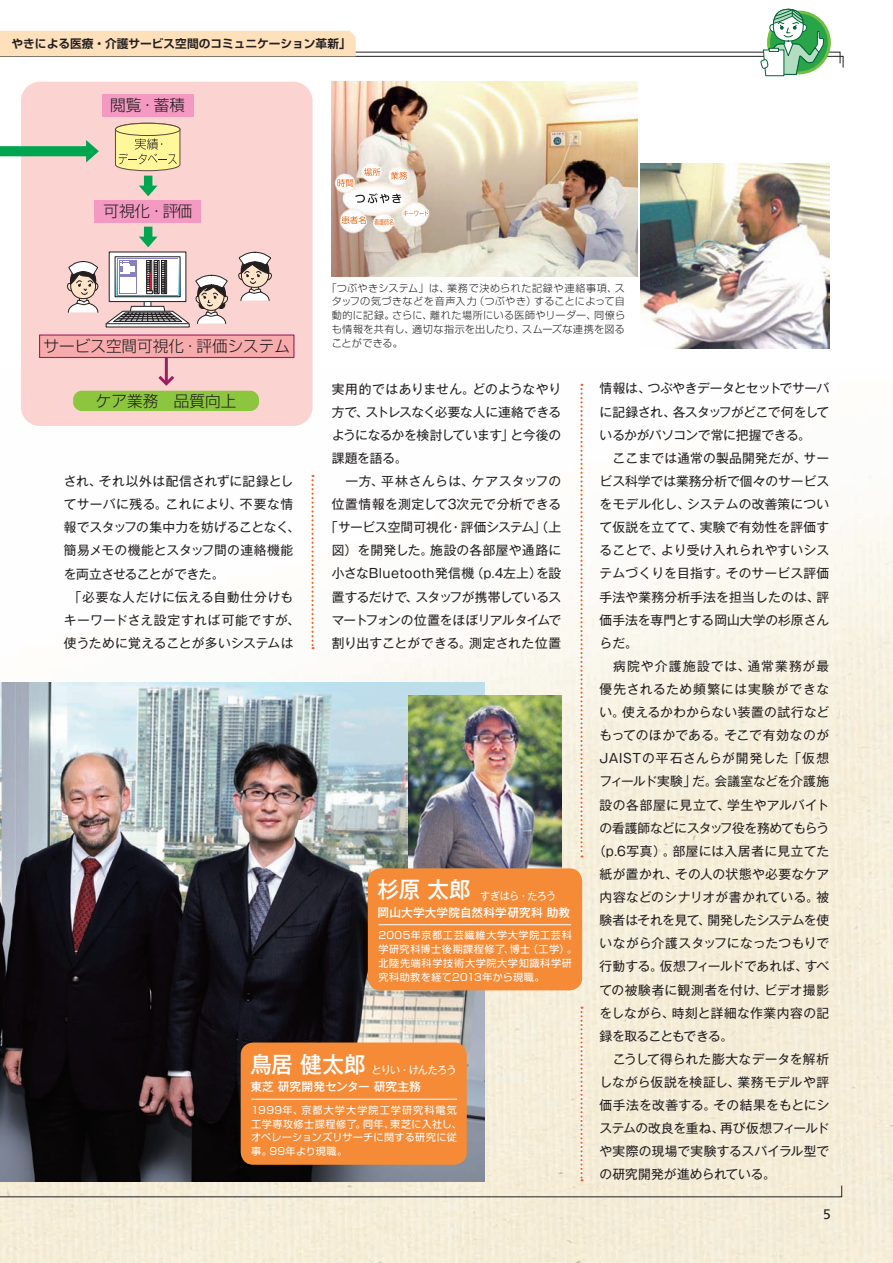
<style>
.page{position:relative;width:893px;height:1263px;background:#fff}
.page>*{position:absolute;margin:0;border:0;box-sizing:border-box;transform-origin:0 0}
.t1{font:300 15.6px "Shin Go Pr 6 N";color:#231f20}
.t2{font:13.8px "Frutiger";color:#231f20}
.t3{font:12.75px/23.1px "Gothic MB101 Pr 6 N";letter-spacing:.015em;color:#231f20}
.t4{font:12.75px "Gothic MB101 Pr 6 N";letter-spacing:-.035em;color:#231f20}
.t5{font:12.75px "Gothic MB101 Pr 6 N";letter-spacing:-.02em;color:#231f20}
.t6{font:12.75px "Gothic MB101 Pr 6 N";letter-spacing:-.045em;color:#231f20}
.t7{font:12.75px "Gothic MB101 Pr 6 N";letter-spacing:.035em;color:#231f20}
.t8{font:12.75px "Gothic MB101 Pr 6 N";letter-spacing:-.03em;color:#231f20}
.t9{font:12.75px "Gothic MB101 Pr 6 N";letter-spacing:-.06em;color:#231f20}
.t10{font:12.75px "Gothic MB101 Pr 6 N";letter-spacing:-.04em;color:#231f20}
.t11{font:12.75px "Gothic MB101 Pr 6 N";letter-spacing:.05em;color:#231f20}
.t12{font:12.75px "Gothic MB101 Pr 6 N";letter-spacing:-.025em;color:#231f20}
.t13{font:12.75px "Gothic MB101 Pr 6 N";letter-spacing:-.015em;color:#231f20}
.t14{font:12.75px "Gothic MB101 Pr 6 N";letter-spacing:.085em;color:#231f20}
.t15{font:12.75px "Gothic MB101 Pr 6 N";letter-spacing:.065em;color:#231f20}
.t16{font:12.75px "Gothic MB101 Pr 6 N";letter-spacing:-.055em;color:#231f20}
.t17{font:500 11.7px "Gothic MB101 Pr 6 N";letter-spacing:.01em;color:#fff}
.t18{font:700 11.7px "Shin Go Pro De";color:#231f20}
.t19{font:10.5px "Gothic MB101 Pr 6 N";letter-spacing:-.065em;color:#fff;scale:.96 1}
.t20{font:10.05px/13.8px "Shin Go Pr 6 N";letter-spacing:.055em;color:#fff}
.t21{font:300 10.05px/13.8px "Shin Go Pr 6 N";letter-spacing:.03em;color:#231f20;text-align:justify}
.s1{font-weight:500;font-size:22.5px}
</style>
<div class="page">
<img style="left:0;top:383px;width:893px;height:880px">
<svg style="left:311px;top:475px;width:3px;height:174px"></svg>
<svg style="left:0;top:9px;width:843px;height:67px"></svg>
<svg style="left:580px;top:384px;width:3px;height:473px"></svg>
<img style="left:0;top:682px;width:485px;height:325px">
<img style="left:641px;top:163px;width:188px;height:186px">
<img style="left:332px;top:82px;width:306px;height:194px">
<svg style="left:336px;top:162px;width:95px;height:114px"></svg>
<div style="left:21px;top:82px;width:292px;height:344px;background:#fbd3d1;border-radius:19px"></div>
<svg style="left:0;top:140px;width:99px;height:22px"></svg>
<svg style="left:139px;top:227px;width:19px;height:20px"></svg>
<svg style="left:238px;top:252px;width:34px;height:49px"></svg>
<hr style="left:165px;top:358px;width:3px;height:26px;background:#9e1f62">
<svg style="left:158px;top:373px;width:16px;height:13px"></svg>
<div style="left:40px;top:335px;width:254px;height:22px;background:#f8abad"></div>
<div style="left:39px;top:334px;width:255px;height:24px;border:1px solid #9e1f62"></div>
<div style="left:73px;top:391px;width:186px;height:20px;background:#8bc63e;border-radius:9px"></div>
<div style="left:95px;top:200px;width:106px;height:23px;background:#f499c2"></div>
<div style="left:102px;top:94px;width:91px;height:22px;background:#f499c2"></div>
<svg style="left:109px;top:252px;width:77px;height:50px"></svg>
<div style="left:115px;top:256px;width:65px;height:41px;border:1px solid #231f20"></div>
<svg style="left:67px;top:260px;width:162px;height:64px"></svg>
<svg style="left:115px;top:122px;width:66px;height:74px"></svg>
<img style="left:408px;top:695px;width:153px;height:173px">
<div style="left:368px;top:868px;width:214px;height:122px;background:#f58b37;border-radius:13px"></div>
<hr style="left:378px;top:924px;width:193px;height:1px;background:#fff">
<svg style="left:0;top:1007px;width:842px;height:190px;background:#ae9680"></svg>
<p class="t18" style="left:12px;top:33px;width:341px">やきによる医療・介護サービス空間のコミュニケーション革新」</p>
<p class="t1" style="left:110px;top:92px;width:76px">閲覧・蓄積</p>
<p class="t1" style="left:103px;top:199px;width:90px">可視化・評価</p>
<p class="t1" style="left:44px;top:333px;width:248px">サービス空間可視化・評価システム</p>
<p class="t21" style="left:332px;top:280px;width:295px;text-indent:-5px">「つぶやきシステム」は、業務で決められた記録や連絡事項、スタッフの気づきなどを音声入力（つぶやき）することによって自動的に記録。さらに、離れた場所にいる医師やリーダー、同僚らも情報を共有し、適切な指示を出したり、スムーズな連携を図ることができる。</p>
<p class="t1" style="left:96px;top:388px;width:142px">ケア業務　品質向上</p>
<p class="t3" style="left:64px;top:469px;width:237px">され、それ以外は配信されずに記録としてサーバに残る。これにより、不要な情報でスタッフの集中力を妨げることなく、簡易メモの機能とスタッフ間の連絡機能を両立させることができた。<br>　「必要な人だけに伝える自動仕分けもキーワードさえ設定すれば可能ですが、使うために覚えることが多いシステムは</p>
<p class="t3" style="left:332px;top:376px;width:231px">実用的ではありません。どのようなやり</p>
<p class="t5" style="left:332px;top:401px;width:231px">方で、ストレスなく必要な人に連絡できる</p>
<p class="t8" style="left:332px;top:424px;width:231px">ようになるかを検討しています」と今後の</p>
<p class="t3" style="left:332px;top:446px;width:77px">課題を語る。</p>
<p class="t7" style="left:332px;top:471px;width:231px">　一方、平林さんらは、ケアスタッフの</p>
<p class="t3" style="left:332px;top:492px;width:231px">位置情報を測定して3次元で分析できる</p>
<p class="t5" style="left:325px;top:517px;width:237px">「サービス空間可視化・評価システム」（上</p>
<p class="t3" style="left:332px;top:538px;width:231px">図）を開発した。施設の各部屋や通路に</p>
<p class="t3" style="left:332px;top:561px;width:231px">小さなBluetooth発信機（p.4左上）を設</p>
<p class="t4" style="left:332px;top:586px;width:231px">置するだけで、スタッフが携帯しているス</p>
<p class="t9" style="left:332px;top:609px;width:231px">マートフォンの位置をほぼリアルタイムで</p>
<p class="t3" style="left:332px;top:630px;width:231px">割り出すことができる。測定された位置</p>
<p class="t19" style="left:378px;top:887px;width:188px"><span class="s1">杉原 太郎</span>　すぎはら・たろう</p>
<p class="t17" style="left:378px;top:903px;width:194px">岡山大学大学院自然科学研究科 助教</p>
<p class="t20" style="left:378px;top:928px;width:200px">2005年京都工芸繊維大学大学院工芸科学研究科博士後期課程修了、博士（工学）。北陸先端科学技術大学院大学知識科学研究科助教を経て2013年から現職。</p>
<p class="t19" style="left:250px;top:1061px;width:216px"><span class="s1">鳥居 健太郎</span>とりい・けんたろう</p>
<p class="t17" style="left:250px;top:1077px;width:172px">東芝 研究開発センター 研究主務</p>
<p class="t20" style="left:251px;top:1102px;width:212px">1999年、京都大学大学院工学研究科電気工学専攻修士課程修了。同年、東芝に入社し、オペレーションズリサーチに関する研究に従事。99年より現職。</p>
<p class="t10" style="left:600px;top:378px;width:231px">情報は、つぶやきデータとセットでサーバ</p>
<p class="t6" style="left:600px;top:401px;width:231px">に記録され、各スタッフがどこで何をして</p>
<p class="t13" style="left:600px;top:424px;width:213px">いるかがパソコンで常に把握できる。</p>
<p class="t3" style="left:600px;top:445px;width:231px">　ここまでは通常の製品開発だが、サー</p>
<p class="t3" style="left:600px;top:469px;width:231px">ビス科学では業務分析で個々のサービス</p>
<p class="t3" style="left:600px;top:492px;width:231px">をモデル化し、システムの改善策につい</p>
<p class="t3" style="left:600px;top:515px;width:231px">て仮説を立てて、実験で有効性を評価す</p>
<p class="t3" style="left:600px;top:538px;width:231px">ることで、より受け入れられやすいシス</p>
<p class="t3" style="left:600px;top:561px;width:231px">テムづくりを目指す。そのサービス評価</p>
<p class="t3" style="left:600px;top:584px;width:231px">手法や業務分析手法を担当したのは、評</p>
<p class="t3" style="left:600px;top:607px;width:231px">価手法を専門とする岡山大学の杉原さん</p>
<p class="t3" style="left:600px;top:630px;width:40px">らだ。</p>
<p class="t14" style="left:600px;top:655px;width:231px">　病院や介護施設では、通常業務が最</p>
<p class="t15" style="left:600px;top:678px;width:231px">優先されるため頻繁には実験ができな</p>
<p class="t3" style="left:600px;top:700px;width:231px">い。使えるかわからない装置の試行など</p>
<p class="t3" style="left:600px;top:723px;width:231px">もってのほかである。そこで有効なのが</p>
<p class="t11" style="left:600px;top:748px;width:231px">JAISTの平石さんらが開発した「仮想</p>
<p class="t3" style="left:600px;top:769px;width:231px">フィールド実験」だ。会議室などを介護施</p>
<p class="t7" style="left:600px;top:794px;width:231px">設の各部屋に見立て、学生やアルバイト</p>
<p class="t4" style="left:600px;top:817px;width:231px">の看護師などにスタッフ役を務めてもらう</p>
<p class="t3" style="left:593px;top:838px;width:237px">（p.6写真）。部屋には入居者に見立てた</p>
<p class="t3" style="left:600px;top:862px;width:231px">紙が置かれ、その人の状態や必要なケア</p>
<p class="t3" style="left:600px;top:885px;width:231px">内容などのシナリオが書かれている。被</p>
<p class="t6" style="left:600px;top:910px;width:231px">験者はそれを見て、開発したシステムを使</p>
<p class="t3" style="left:600px;top:931px;width:231px">いながら介護スタッフになったつもりで</p>
<p class="t12" style="left:600px;top:956px;width:231px">行動する。仮想フィールドであれば、すべ</p>
<p class="t3" style="left:600px;top:977px;width:231px">ての被験者に観測者を付け、ビデオ撮影</p>
<p class="t3" style="left:600px;top:1000px;width:231px">をしながら、時刻と詳細な作業内容の記</p>
<p class="t16" style="left:600px;top:1025px;width:135px">録を取ることもできる。</p>
<p class="t3" style="left:600px;top:1046px;width:231px">　こうして得られた膨大なデータを解析</p>
<p class="t3" style="left:600px;top:1070px;width:231px">しながら仮説を検証し、業務モデルや評</p>
<p class="t3" style="left:600px;top:1093px;width:231px">価手法を改善する。その結果をもとにシ</p>
<p class="t4" style="left:600px;top:1118px;width:231px">ステムの改良を重ね、再び仮想フィールド</p>
<p class="t3" style="left:600px;top:1139px;width:231px">や実際の現場で実験するスパイラル型で</p>
<p class="t3" style="left:600px;top:1162px;width:178px">の研究開発が進められている。</p>
<p class="t2" style="left:823px;top:1206px;width:9px">5</p>
</div>
